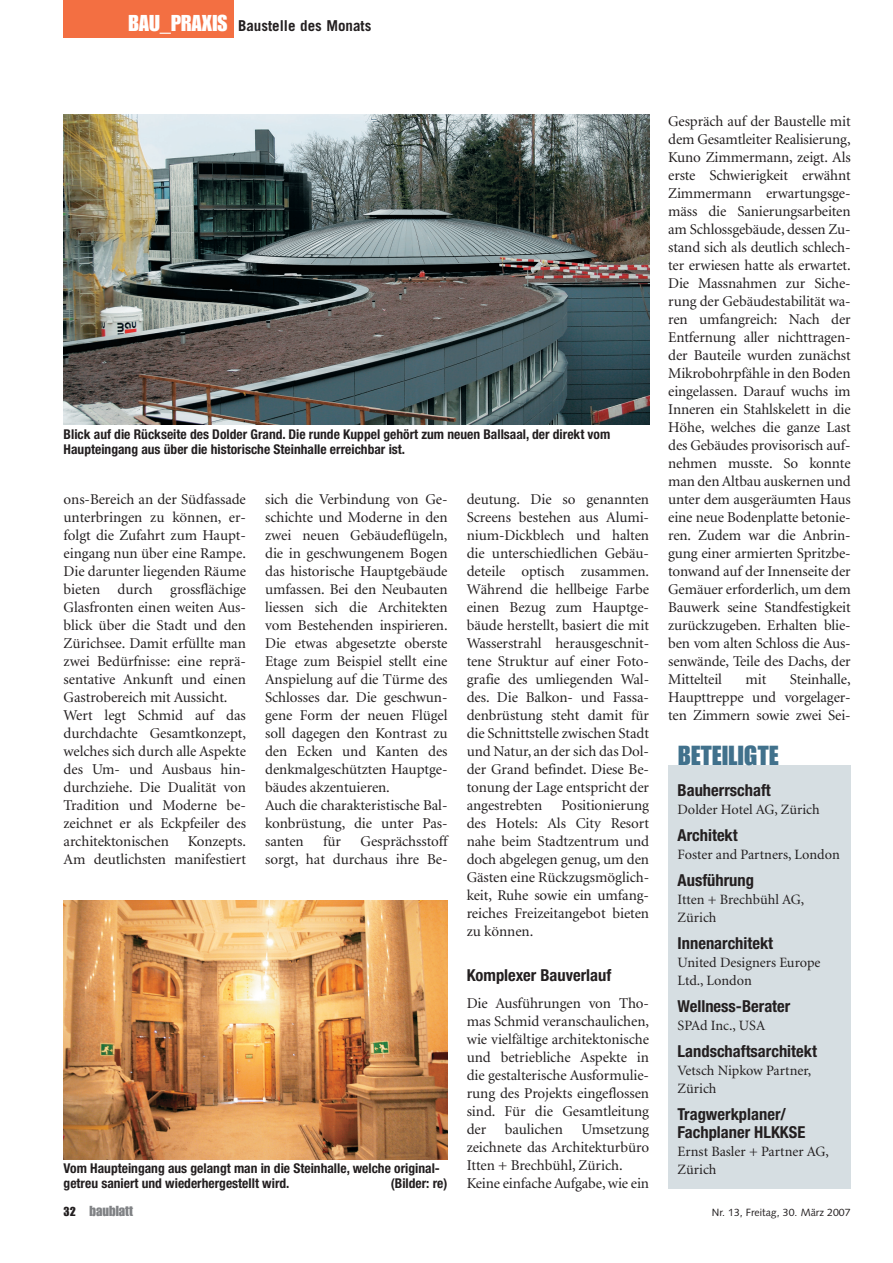
<style>
.page{position:relative;width:893px;height:1263px;background:#fff}
.page>*{position:absolute;margin:0;border:0;box-sizing:border-box;transform-origin:0 0}
.t1{font:27px "Impact LT";letter-spacing:.015em;color:#41718c}
.t2{font:700 condensed 16.5px/18px "Helvetica Neue LT";color:#231f20}
.t3{font:15px/18px "Minion LT";letter-spacing:-.005em;color:#231f20;text-align:justify}
.t4{font:700 15px "Trade Gothic LT";color:#231f20}
.t5{font:14.25px/18px "Minion LT";color:#231f20}
.t6{font:14.25px "Impact LT";color:#808285}
.t7{font:700 condensed 13.5px/15px "Helvetica Neue LT";color:#231f20}
.t8{font:10.5px "Syntax LT";color:#231f20}
.s1{font-family:"Impact LT";font-weight:400;font-size:22.5px;color:#fff}
.s2{font-size:12.75px;color:#231f20}
</style>
<div class="page">
<div style="left:64px;top:0;width:170px;height:38px;background:#f36f42"></div>
<div style="left:668px;top:765px;width:182px;height:423px;background:#d6dee2"></div>
<img style="left:64px;top:115px;width:585px;height:309px">
<img style="left:64px;top:900px;width:383px;height:259px">
<p class="t4" style="left:128px;top:20px;width:244px"><span class="s1">BAU_PRAXIS</span> Baustelle des Monats</p>
<p class="t7" style="left:64px;top:427px;width:548px">Blick auf die Rückseite des Dolder Grand. Die runde Kuppel gehört zum neuen Ballsaal, der direkt vom<br>Haupteingang aus über die historische Steinhalle erreichbar ist.</p>
<p class="t3" style="left:64px;top:491px;width:184px;text-align:left">ons-Bereich an der Südfassade unterbringen zu können, er&shy;folgt die Zufahrt zum Haupt&shy;eingang nun über eine Rampe.<br>Die darunter liegenden Räume bieten durch grossflächige<br>Glasfronten einen weiten Aus&shy;blick über die Stadt und den<br>Zürichsee. Damit erfüllte man zwei Bedürfnisse: eine reprä&shy;sentative Ankunft und einen<br>Gastrobereich mit Aussicht.<br>Wert legt Schmid auf das durchdachte Gesamtkonzept, welches sich durch alle Aspekte des Um- und Ausbaus hin&shy;durchziehe. Die Dualität von<br>Tradition und Moderne be&shy;zeichnet er als Eckpfeiler des architektonischen Konzepts.<br>Am deutlichsten manifestiert</p>
<p class="t3" style="left:265px;top:491px;width:184px;text-align:left">sich die Verbindung von Ge&shy;schichte und Moderne in den zwei neuen Gebäudeflügeln, die in geschwungenem Bogen das historische Hauptgebäude umfassen. Bei den Neubauten liessen sich die Architekten vom Bestehenden inspirieren.<br>Die etwas abgesetzte oberste<br>Etage zum Beispiel stellt eine<br>Anspielung auf die Türme des<br>Schlosses dar. Die geschwun&shy;gene Form der neuen Flügel soll dagegen den Kontrast zu den Ecken und Kanten des denkmalgeschützten Hauptge&shy;bäudes akzentuieren.<br>Auch die charakteristische Bal&shy;konbrüstung, die unter Pas&shy;santen</p>
<p class="t3" style="left:265px;top:833px;width:184px;text-align:right">Gesprächsstoff<br>sorgt, hat durchaus ihre Be-</p>
<p class="t3" style="left:323px;top:833px;width:19px">für</p>
<p class="t7" style="left:64px;top:1162px;width:378px">Vom Haupteingang aus gelangt man in die Steinhalle, welche original&shy;getreu saniert und wiederhergestellt wird.</p>
<p class="t7" style="left:391px;top:1177px;width:58px">(Bilder: re)</p>
<p class="t3" style="left:466px;top:491px;width:184px">deutung. Die so genannten Screens bestehen aus Alumi&shy;nium-Dickblech und halten die unterschiedlichen Gebäu&shy;deteile optisch zusammen.<br>Während die hellbeige Farbe einen Bezug zum Hauptge&shy;bäude herstellt, basiert die mit Wasserstrahl herausgeschnit&shy;tene Struktur auf einer Foto&shy;grafie des umliegenden Wal&shy;des. Die Balkon- und Fassa&shy;denbrüstung steht damit für die Schnittstelle zwischen Stadt und Natur, an der sich das Dol&shy;der Grand befindet. Diese Be&shy;tonung der Lage entspricht der angestrebten</p>
<p class="t3" style="left:466px;top:797px;width:184px;text-indent:95px">Positionierung des Hotels: Als City Resort nahe beim Stadtzentrum und doch abgelegen genug, um den Gästen eine Rückzugsmöglich&shy;keit, Ruhe sowie ein umfang&shy;reiches Freizeitangebot bieten zu können.</p>
<p class="t2" style="left:466px;top:968px;width:146px">Komplexer Bauverlauf</p>
<p class="t3" style="left:466px;top:995px;width:184px;text-align:left">Die Ausführungen von Tho&shy;mas Schmid veranschaulichen, wie vielfältige architektonische und betriebliche Aspekte in die gestalterische Ausformulie&shy;rung des Projekts eingeflossen sind. Für die Gesamtleitung der baulichen Umsetzung zeichnete das Architekturbüro<br>Itten + Brechbühl, Zürich.<br>Keine einfache Aufgabe, wie ein</p>
<p class="t3" style="left:668px;top:113px;width:184px">Gespräch auf der Baustelle mit dem Gesamtleiter Realisierung, Kuno Zimmermann, zeigt. Als erste Schwierigkeit erwähnt Zimmermann erwartungsge&shy;mäss die Sanierungsarbeiten am Schlossgebäude, dessen Zu&shy;stand sich als deutlich schlech&shy;ter erwiesen hatte als erwartet.<br>Die Massnahmen zur Siche&shy;rung der Gebäudestabilität wa&shy;ren umfangreich: Nach der Entfernung aller nichttragen&shy;der Bauteile wurden zunächst Mikrobohrpfähle in den Boden eingelassen. Darauf wuchs im Inneren ein Stahlskelett in die Höhe, welches die ganze Last des Gebäudes provisorisch auf&shy;nehmen musste. So konnte man den Altbau auskernen und unter dem ausgeräumten Haus eine neue Bodenplatte betonie&shy;ren. Zudem war die Anbrin&shy;gung einer armierten Spritzbe&shy;tonwand auf der Innenseite der Gemäuer erforderlich, um dem Bauwerk seine Standfestigkeit zurückzugeben. Erhalten blie&shy;ben vom alten Schloss die Aus&shy;senwände, Teile des Dachs, der Mittelteil</p>
<p class="t3" style="left:668px;top:671px;width:184px;text-indent:122px">Steinhalle, Haupttreppe und vorgelager&shy;ten Zimmern sowie zwei Sei-</p>
<p class="t3" style="left:745px;top:671px;width:22px">mit</p>
<h1 class="t1" style="left:678px;top:746px;width:102px">BETEILIGTE</h1>
<p class="t2" style="left:677px;top:782px;width:95px">Bauherrschaft</p>
<p class="t5" style="left:677px;top:801px;width:144px">Dolder Hotel AG, Zürich</p>
<p class="t2" style="left:677px;top:827px;width:62px">Architekt</p>
<p class="t5" style="left:677px;top:846px;width:164px">Foster and Partners, London</p>
<p class="t2" style="left:677px;top:872px;width:78px">Ausführung</p>
<p class="t5" style="left:677px;top:891px;width:128px">Itten + Brechbühl AG,<br>Zürich</p>
<p class="t2" style="left:677px;top:935px;width:97px">Innenarchitekt</p>
<p class="t5" style="left:677px;top:954px;width:144px">United Designers Europe<br>Ltd., London</p>
<p class="t2" style="left:677px;top:998px;width:114px">Wellness-Berater</p>
<p class="t5" style="left:677px;top:1017px;width:89px">SPAd Inc., USA</p>
<p class="t2" style="left:677px;top:1043px;width:141px">Landschaftsarchitekt</p>
<p class="t5" style="left:677px;top:1062px;width:135px">Vetsch Nipkow Partner,<br>Zürich</p>
<p class="t2" style="left:677px;top:1106px;width:129px">Tragwerkplaner/<br>Fachplaner HLKKSE</p>
<p class="t5" style="left:677px;top:1143px;width:153px">Ernst Basler + Partner AG,<br>Zürich</p>
<p class="t6" style="left:64px;top:1205px;width:71px"><span class="s2">32</span> baublatt</p>
<p class="t8" style="left:711px;top:1208px;width:140px">Nr. 13, Freitag, 30. März 2007</p>
</div>
